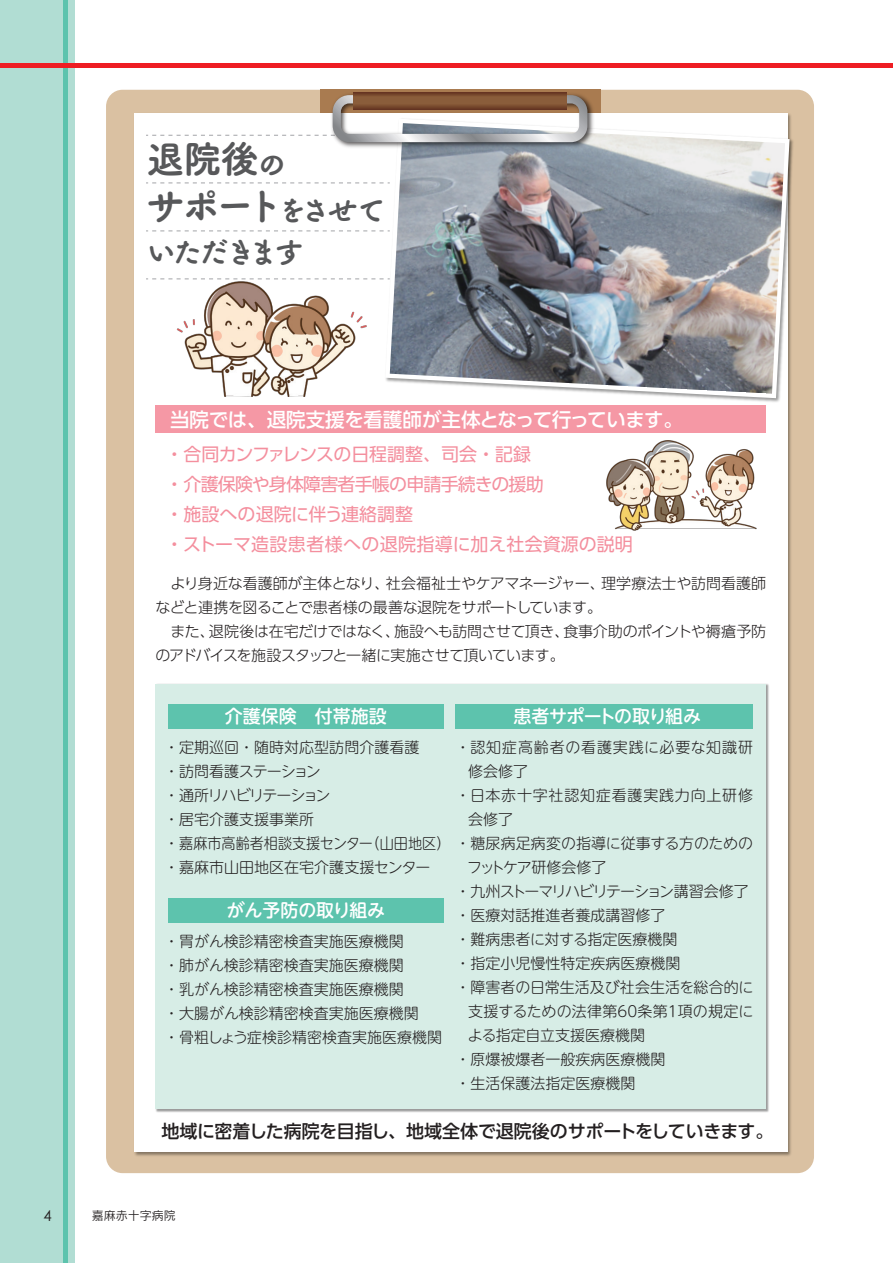
<style>
.page{position:relative;width:893px;height:1263px;background:#fff}
.page>*{position:absolute;margin:0;border:0;box-sizing:border-box;transform-origin:0 0}
.t1{font:37.95px/46.5px "Tsuku B Rd Gothic Std E";letter-spacing:-.05em;color:#57585a}
.t2{font:29.55px "Tsuku B Rd Gothic Std E";letter-spacing:-.115em;color:#57585a}
.t3{font:500 19.5px "UD Shin Go Pro";letter-spacing:-.01em;color:#fff}
.t4{font:18px/30px "UD Shin Go Pro";letter-spacing:-.015em;color:#f48f9e}
.t5{font:500 18px "UD Shin Go Pro";letter-spacing:-.01em;color:#231f20}
.t6{font:500 18px "UD Shin M Go Pro";letter-spacing:-.01em;color:#fff}
.t7{font:500 18px "UD Shin M Go Pro";letter-spacing:-.04em;color:#fff}
.t8{font:300 15px/24px "UD Shin M Go Pro";color:#231f20}
.t9{font:300 15px/24px "UD Shin Go Pro";letter-spacing:-.025em;color:#231f20}
.t10{font:300 15px "UD Shin M Go Pro";letter-spacing:-.06em;color:#231f20}
.t11{font:300 15px "UD Shin M Go Pro";letter-spacing:.055em;color:#231f20}
.t12{font:300 15px "UD Shin M Go Pro";letter-spacing:.05em;color:#231f20}
.t13{font:300 15px "UD Shin M Go Pro";letter-spacing:-.03em;color:#231f20}
.t14{font:15px "Century Gothic";color:#231f20}
.t15{font:12px "Rodin Pro M";color:#231f20}
.s1{font-size:29.55px}
</style>
<div class="page">
<div style="left:106px;top:90px;width:708px;height:1083px;background:#dac1a2;border-radius:17px"></div>
<div style="left:321px;top:89px;width:280px;height:71px;background:#a97b50"></div>
<div style="left:134px;top:113px;width:653px;height:1038px;background:#fff"></div>
<div style="left:155px;top:684px;width:611px;height:425px;background:#d7ede6"></div>
<img style="left:383px;top:117px;width:410px;height:288px">
<svg style="left:385px;top:119px;width:405px;height:279px"></svg>
<img style="left:390px;top:123px;width:395px;height:271px">
<img style="left:606px;top:440px;width:151px;height:91px">
<div style="left:0;top:0;width:75px;height:1263px;background:#b1ddd3"></div>
<hr style="left:64px;top:0;width:4px;height:1263px;background:#5dc3ad">
<hr style="left:0;top:64px;width:893px;height:4px;background:#ee1d23">
<div style="left:168px;top:704px;width:276px;height:24px;background:#5dc3ad"></div>
<div style="left:155px;top:405px;width:611px;height:28px;background:#f598a5"></div>
<div style="left:455px;top:704px;width:298px;height:24px;background:#5dc3ad"></div>
<div style="left:168px;top:899px;width:276px;height:24px;background:#5dc3ad"></div>
<img style="left:176px;top:279px;width:192px;height:117px">
<svg style="left:146px;top:182px;width:244px;height:1px"></svg>
<svg style="left:146px;top:230px;width:244px;height:1px"></svg>
<svg style="left:146px;top:278px;width:244px;height:1px"></svg>
<img style="left:338px;top:92px;width:258px;height:59px">
<svg style="left:146px;top:95px;width:441px;height:47px"></svg>
<svg style="left:354px;top:92px;width:212px;height:18px;background:#7c4e31"></svg>
<h1 class="t1" style="left:146px;top:133px;width:241px">退院後<span class="s1">の<br></span>サポート<span class="s1">をさせて</span></h1>
<h2 class="t2" style="left:146px;top:229px;width:159px">いただきます</h2>
<h3 class="t3" style="left:170px;top:404px;width:514px">当院では、退院支援を看護師が主体となって行っています。</h3>
<p class="t4" style="left:166px;top:439px;width:469px">・合同カンファレンスの日程調整、司会・記録<br>・介護保険や身体障害者手帳の申請手続きの援助<br>・施設への退院に伴う連絡調整<br>・ストーマ造設患者様への退院指導に加え社会資源の説明</p>
<p class="t9" style="left:155px;top:570px;width:612px">　より身近な看護師が主体となり、社会福祉士やケアマネージャー、理学療法士や訪問看護師などと連携を図ることで患者様の最善な退院をサポートしています。<br>　また、退院後は在宅だけではなく、施設へも訪問させて頂き、食事介助のポイントや褥瘡予防のアドバイスを施設スタッフと一緒に実施させて頂いています。</p>
<p class="t7" style="left:513px;top:702px;width:189px">患者サポートの取り組み</p>
<p class="t11" style="left:455px;top:735px;width:299px">・認知症高齢者の看護実践に必要な知識研</p>
<p class="t8" style="left:468px;top:758px;width:61px">修会修了</p>
<p class="t12" style="left:455px;top:783px;width:299px">・日本赤十字社認知症看護実践力向上研修</p>
<p class="t8" style="left:468px;top:806px;width:46px">会修了</p>
<p class="t13" style="left:467px;top:855px;width:141px">フットケア研修会修了</p>
<p class="t10" style="left:455px;top:879px;width:295px">・九州ストーマリハビリテーション講習会修了</p>
<p class="t8" style="left:455px;top:902px;width:211px">・医療対話推進者養成講習修了</p>
<p class="t8" style="left:455px;top:926px;width:223px">・難病患者に対する指定医療機関</p>
<p class="t8" style="left:455px;top:950px;width:226px">・指定小児慢性特定疾病医療機関</p>
<p class="t8" style="left:455px;top:974px;width:299px">・障害者の日常生活及び社会生活を総合的に</p>
<p class="t8" style="left:468px;top:998px;width:287px">支援するための法律第60条第１項の規定に</p>
<p class="t8" style="left:468px;top:1022px;width:179px">よる指定自立支援医療機関</p>
<p class="t8" style="left:455px;top:1046px;width:211px">・原爆被爆者一般疾病医療機関</p>
<p class="t8" style="left:455px;top:1070px;width:181px">・生活保護法指定医療機関</p>
<p class="t6" style="left:225px;top:702px;width:163px">介護保険　付帯施設</p>
<p class="t8" style="left:164px;top:734px;width:590px">・定期巡回・随時対応型訪問介護看護<br>・訪問看護ステーション<br>・通所リハビリテーション<br>・居宅介護支援事業所<br>・嘉麻市高齢者相談支援センター（山田地区）・糖尿病足病変の指導に従事する方のための・嘉麻市山田地区在宅介護支援センター</p>
<p class="t6" style="left:227px;top:896px;width:160px">がん予防の取り組み</p>
<p class="t8" style="left:164px;top:928px;width:279px">・胃がん検診精密検査実施医療機関<br>・肺がん検診精密検査実施医療機関<br>・乳がん検診精密検査実施医療機関<br>・大腸がん検診精密検査実施医療機関<br>・骨粗しょう症検診精密検査実施医療機関</p>
<p class="t5" style="left:162px;top:1116px;width:613px">地域に密着した病院を目指し、地域全体で退院後のサポートをしていきます。</p>
<p class="t14" style="left:44px;top:1206px;width:10px">4</p>
<p class="t15" style="left:92px;top:1207px;width:86px">嘉麻赤十字病院</p>
</div>
